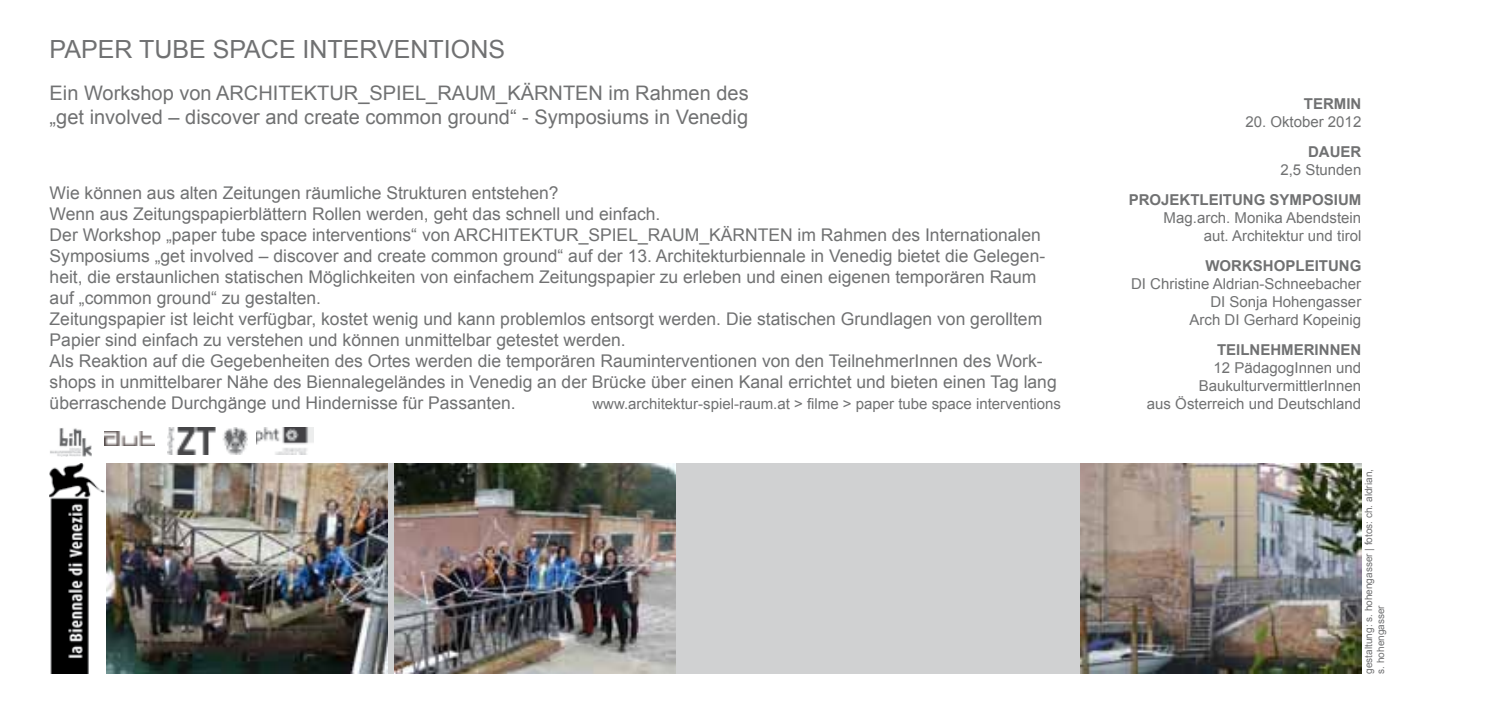
<style>
.page{position:relative;width:1489px;height:702px;background:#fff}
.page>*{position:absolute;margin:0;border:0;box-sizing:border-box;transform-origin:0 0}
.t1{font:25px "Arial";color:#707172}
.t2{font:20px/24px "Arial";color:#707172}
.t3{font:17.5px/21px "Arial";color:#707172}
.t4{font:15px/18px "Arial";color:#707172;text-align:right}
.t5{font:700 15px "Arial";color:#707172}
.t6{font:10px/12px "Arial";color:#707172}
</style>
<div class="page">
<div style="left:50px;top:463px;width:1311px;height:210px;background:#d0d1d2"></div>
<img style="left:50px;top:463px;width:337px;height:210px">
<img style="left:50px;top:428px;width:42px;height:28px">
<img style="left:1080px;top:463px;width:281px;height:210px">
<img style="left:395px;top:463px;width:280px;height:210px">
<img style="left:105px;top:431px;width:49px;height:15px">
<img style="left:168px;top:428px;width:79px;height:26px">
<img style="left:256px;top:428px;width:58px;height:26px">
<h1 class="t1" style="left:50px;top:35px;width:457px">PAPER TUBE SPACE INTERVENTIONS</h1>
<p class="t2" style="left:50px;top:81px;width:700px">Ein Workshop von ARCHITEKTUR_SPIEL_RAUM_KÄRNTEN im Rahmen des „get involved – discover and create common ground“ - Symposiums in Venedig</p>
<p class="t3" style="left:50px;top:182px;width:1008px">Wie können aus alten Zeitungen räumliche Strukturen entstehen?<br>Wenn aus Zeitungspapierblättern Rollen werden, geht das schnell und einfach.<br>Der Workshop „paper tube space interventions“ von ARCHITEKTUR_SPIEL_RAUM_KÄRNTEN im Rahmen des Internationalen Symposiums „get involved – discover and create common ground“ auf der 13. Architekturbiennale in Venedig bietet die Gelegen&shy;heit, die erstaunlichen statischen Möglichkeiten von einfachem Zeitungspapier zu erleben und einen eigenen temporären Raum auf „common ground“ zu gestalten.<br>Zeitungspapier ist leicht verfügbar, kostet wenig und kann problemlos entsorgt werden. Die statischen Grundlagen von gerolltem Papier sind einfach zu verstehen und können unmittelbar getestet werden.<br>Als Reaktion auf die Gegebenheiten des Ortes werden die temporären Rauminterventionen von den TeilnehmerInnen des Work&shy;shops in unmittelbarer Nähe des Biennalegeländes in Venedig an der Brücke über einen Kanal errichtet und bieten einen Tag lang überraschende Durchgänge und Hindernisse für Passanten.</p>
<p class="t4" style="left:592px;top:395px;width:470px">www.architektur-spiel-raum.at &gt; filme &gt; paper tube space interventions</p>
<p class="t5" style="left:1303px;top:95px;width:59px">TERMIN</p>
<p class="t4" style="left:1245px;top:113px;width:117px">20. Oktober 2012</p>
<p class="t5" style="left:1307px;top:143px;width:55px">DAUER</p>
<p class="t4" style="left:1280px;top:161px;width:82px">2,5 Stunden</p>
<p class="t5" style="left:1128px;top:191px;width:234px">PROJEKTLEITUNG SYMPOSIUM</p>
<p class="t4" style="left:1163px;top:209px;width:199px">Mag.arch. Monika Abendstein aut. Architektur und tirol</p>
<p class="t5" style="left:1205px;top:257px;width:157px">WORKSHOPLEITUNG</p>
<p class="t4" style="left:1130px;top:275px;width:232px">DI Christine Aldrian-Schneebacher<br>DI Sonja Hohengasser<br>Arch DI Gerhard Kopeinig</p>
<p class="t5" style="left:1216px;top:341px;width:146px">TEILNEHMERINNEN</p>
<p class="t4" style="left:1146px;top:359px;width:216px">12 PädagogInnen und<br>BaukulturvermittlerInnen<br>aus Österreich und Deutschland</p>
<p class="t6" style="left:1362px;top:673px;width:206px;rotate:-90deg">gestaltung: s. hohengasser | fotos: ch. aldrian, s. hohengasser</p>
</div>
